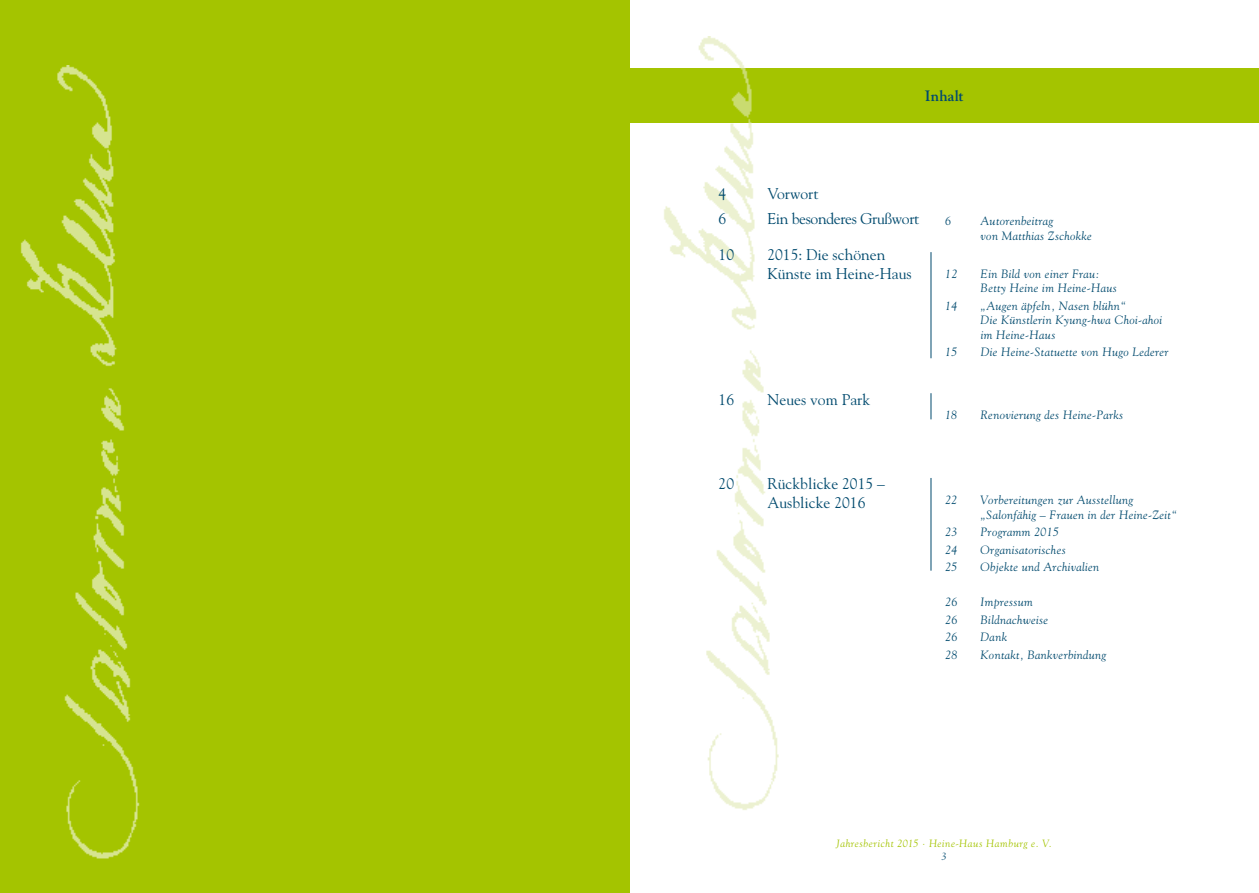
<style>
.page{position:relative;width:1259px;height:893px;background:#fff}
.page>*{position:absolute;margin:0;border:0;box-sizing:border-box;transform-origin:0 0}
.t1{font:15.6px/18.6px "Goudy";color:#004a6e}
.t2{font:15.6px "Goudy";letter-spacing:-.02em;color:#004a6e}
.t3{font:700 15px "Goudy";letter-spacing:.01em;color:#004a6e}
.t4{font:italic 12px/14.4px "Goudy";letter-spacing:.03em;color:#004a6e}
.t5{font:italic 10.5px "Goudy";letter-spacing:.055em;color:#a4c400}
.t6{font:italic 10.5px "Goudy";color:#004a6e}
</style>
<div class="page">
<div style="left:0;top:0;width:629px;height:893px;background:#a4c400"></div>
<img style="left:20px;top:66px;width:120px;height:793px">
<div style="left:629px;top:68px;width:630px;height:55px;background:#a4c400"></div>
<img style="left:664px;top:37px;width:115px;height:773px">
<hr style="left:930px;top:252px;width:1px;height:106px;background:#004a6e">
<svg style="left:930px;top:393px;width:1px;height:26px"></svg>
<hr style="left:930px;top:478px;width:1px;height:93px;background:#004a6e">
<p class="t3" style="left:925px;top:87px;width:40px">Inhalt</p>
<h1 class="t1" style="left:718px;top:184px;width:9px">4</h1>
<h1 class="t1" style="left:767px;top:184px;width:53px">Vorwort</h1>
<h1 class="t1" style="left:718px;top:209px;width:9px">6</h1>
<h1 class="t2" style="left:767px;top:209px;width:153px">Ein besonderes Grußwort</h1>
<h1 class="t1" style="left:718px;top:245px;width:17px">10</h1>
<h1 class="t1" style="left:767px;top:245px;width:146px">2015: Die schönen<br>Künste im Heine-Haus</h1>
<h1 class="t1" style="left:718px;top:390px;width:17px">16</h1>
<h1 class="t1" style="left:767px;top:390px;width:104px">Neues vom Park</h1>
<h1 class="t1" style="left:718px;top:474px;width:17px">20</h1>
<h1 class="t1" style="left:767px;top:474px;width:119px">Rückblicke 2015 –<br>Ausblicke 2016</h1>
<p class="t4" style="left:945px;top:213px;width:7px">6</p>
<p class="t4" style="left:980px;top:213px;width:113px">Autorenbeitrag<br>von Matthias Zschokke</p>
<p class="t4" style="left:945px;top:266px;width:14px">12</p>
<p class="t4" style="left:980px;top:266px;width:138px">Ein Bild von einer Frau:<br>Betty Heine im Heine-Haus</p>
<p class="t4" style="left:945px;top:298px;width:14px">14</p>
<p class="t4" style="left:980px;top:298px;width:183px">„Augen äpfeln, Nasen blühn“<br>Die Künstlerin Kyung-hwa Choi-ahoi im Heine-Haus</p>
<p class="t4" style="left:945px;top:344px;width:14px">15</p>
<p class="t4" style="left:980px;top:344px;width:189px">Die Heine-Statuette von Hugo Lederer</p>
<p class="t4" style="left:945px;top:407px;width:14px">18</p>
<p class="t4" style="left:980px;top:407px;width:144px">Renovierung des Heine-Parks</p>
<p class="t4" style="left:945px;top:493px;width:14px">22</p>
<p class="t4" style="left:980px;top:493px;width:197px">Vorbereitungen zur Ausstellung „Salonfähig – Frauen in der Heine-Zeit“</p>
<p class="t4" style="left:945px;top:525px;width:14px">23</p>
<p class="t4" style="left:980px;top:525px;width:80px">Programm 2015</p>
<p class="t4" style="left:945px;top:542px;width:14px">24</p>
<p class="t4" style="left:980px;top:542px;width:87px">Organisatorisches</p>
<p class="t4" style="left:945px;top:560px;width:14px">25</p>
<p class="t4" style="left:980px;top:560px;width:120px">Objekte und Archivalien</p>
<p class="t4" style="left:945px;top:595px;width:14px">26</p>
<p class="t4" style="left:980px;top:595px;width:54px">Impressum</p>
<p class="t4" style="left:945px;top:612px;width:14px">26</p>
<p class="t4" style="left:980px;top:612px;width:69px">Bildnachweise</p>
<p class="t4" style="left:945px;top:630px;width:14px">26</p>
<p class="t4" style="left:980px;top:630px;width:28px">Dank</p>
<p class="t4" style="left:945px;top:647px;width:14px">28</p>
<p class="t4" style="left:980px;top:647px;width:127px">Kontakt, Bankverbindung</p>
<p class="t5" style="left:836px;top:837px;width:217px">Jahresbericht 2015 · Heine-Haus Hamburg e. V.</p>
<p class="t6" style="left:941px;top:850px;width:7px">3</p>
</div>
